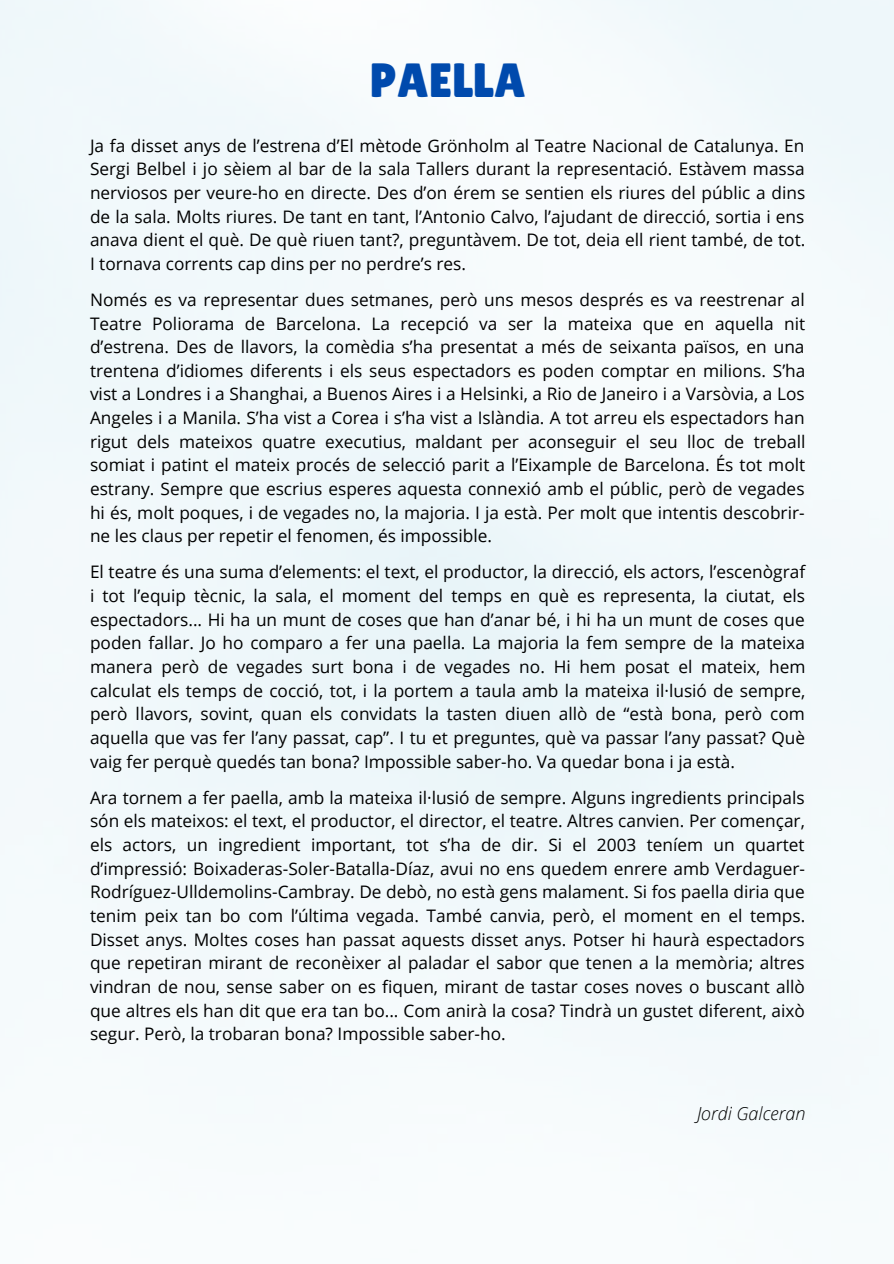
<style>
.page{position:relative;width:894px;height:1264px;background:#fff}
.page>*{position:absolute;margin:0;border:0;box-sizing:border-box;transform-origin:0 0}
.t1{font:48px "Lilita One";color:#004aad}
.t2{font:italic 300 18px "Open Sans";color:#000}
.t3{font:17.25px/23.7px "Open Sans";color:#000;text-align:justify}
</style>
<div class="page">
<h1 class="t1" style="left:370px;top:53px;width:157px">PAELLA</h1>
<p class="t3" style="left:90px;top:133px;width:716px">Ja fa disset anys de l’estrena d’El mètode Grönholm al Teatre Nacional de Catalunya. En Sergi Belbel i jo sèiem al bar de la sala Tallers durant la representació. Estàvem massa nerviosos per veure-ho en directe. Des d’on érem se sentien els riures del públic a dins de la sala. Molts riures. De tant en tant, l’Antonio Calvo, l’ajudant de direcció, sortia i ens anava dient el què. De què riuen tant?, preguntàvem. De tot, deia ell rient també, de tot.<br>I tornava corrents cap dins per no perdre’s res.</p>
<p class="t3" style="left:90px;top:287px;width:716px">Només es va representar dues setmanes, però uns mesos després es va reestrenar al Teatre Poliorama de Barcelona. La recepció va ser la mateixa que en aquella nit d’estrena. Des de llavors, la comèdia s’ha presentat a més de seixanta països, en una trentena d’idiomes diferents i els seus espectadors es poden comptar en milions. S’ha vist a Londres i a Shanghai, a Buenos Aires i a Helsinki, a Rio de Janeiro i a Varsòvia, a Los Angeles i a Manila. S’ha vist a Corea i s’ha vist a Islàndia. A tot arreu els espectadors han rigut dels mateixos quatre executius, maldant per aconseguir el seu lloc de treball somiat i patint el mateix procés de selecció parit a l’Eixample de Barcelona. És tot molt estrany. Sempre que escrius esperes aquesta connexió amb el públic, però de vegades hi és, molt poques, i de vegades no, la majoria. I ja està. Per molt que intentis descobrir&shy;ne les claus per repetir el fenomen, és impossible.</p>
<p class="t3" style="left:90px;top:560px;width:716px">El teatre és una suma d’elements: el text, el productor, la direcció, els actors, l’escenògraf i tot l’equip tècnic, la sala, el moment del temps en què es representa, la ciutat, els espectadors... Hi ha un munt de coses que han d’anar bé, i hi ha un munt de coses que poden fallar. Jo ho comparo a fer una paella. La majoria la fem sempre de la mateixa manera però de vegades surt bona i de vegades no. Hi hem posat el mateix, hem calculat els temps de cocció, tot, i la portem a taula amb la mateixa il·lusió de sempre, però llavors, sovint, quan els convidats la tasten diuen allò de “està bona, però com aquella que vas fer l’any passat, cap”. I tu et preguntes, què va passar l’any passat? Què vaig fer perquè quedés tan bona? Impossible saber-ho. Va quedar bona i ja està.</p>
<p class="t3" style="left:90px;top:785px;width:716px">Ara tornem a fer paella, amb la mateixa il·lusió de sempre. Alguns ingredients principals són els mateixos: el text, el productor, el director, el teatre. Altres canvien. Per començar, els actors, un ingredient important, tot s’ha de dir. Si el 2003 teníem un quartet d’impressió: Boixaderas-Soler-Batalla-Díaz, avui no ens quedem enrere amb Verdaguer-Rodríguez-Ulldemolins-Cambray. De debò, no està gens malament. Si fos paella diria que tenim peix tan bo com l’última vegada. També canvia, però, el moment en el temps.<br>Disset anys. Moltes coses han passat aquests disset anys. Potser hi haurà espectadors que repetiran mirant de reconèixer al paladar el sabor que tenen a la memòria; altres vindran de nou, sense saber on es fiquen, mirant de tastar coses noves o buscant allò que altres els han dit que era tan bo... Com anirà la cosa? Tindrà un gustet diferent, això segur. Però, la trobaran bona? Impossible saber-ho.</p>
<p class="t2" style="left:697px;top:1100px;width:110px">Jordi Galceran</p>
</div>
